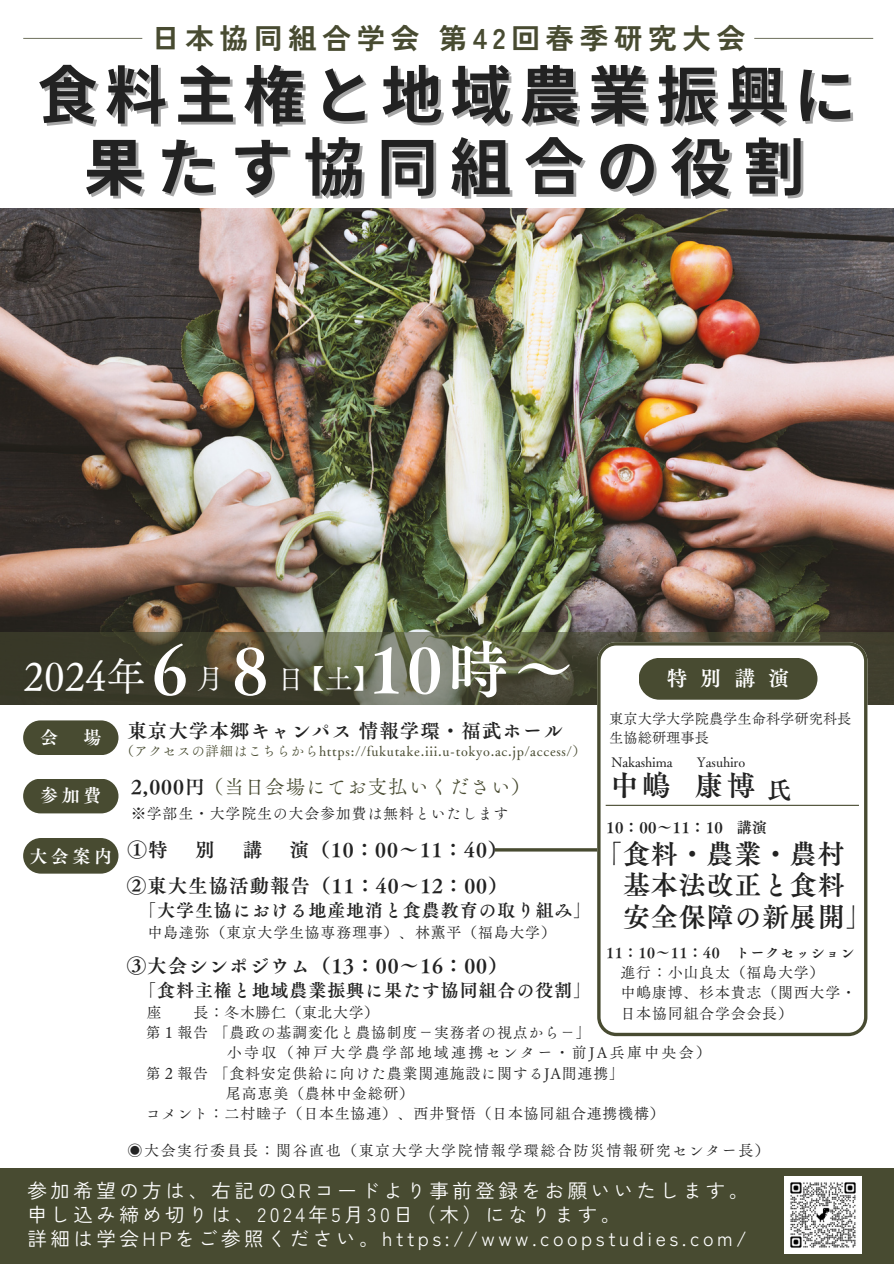
<style>
.page{position:relative;width:894px;height:1264px;background:#fff}
.page>*{position:absolute;margin:0;border:0;box-sizing:border-box;transform-origin:0 0}
.t1{font:63.6px "Canva Tsuku A Old Min Pr 6 N B";color:#fff}
.t2{font:700 63px "Glow Sans J";letter-spacing:.09em;color:#222}
.t3{font:700 63px "Glow Sans J";letter-spacing:.165em;color:#222}
.t4{font:62.1px "Canva Tsuku A Old Min Pr 6 N B";color:#fff}
.t5{font:39.9px "Canva Tsuku A Old Min Pr 6 N R";color:#fff}
.t6{font:700 28.5px "Zen Kaku Gothic New";letter-spacing:.2em;color:#484b31}
.t7{font:28.5px "Canva Tsuku A Old Min Pr 6 N B";color:#222}
.t8{font:27.9px "Canva Tsuku A Old Min Pr 6 N R";color:#fff}
.t9{font:27px/31.5px "Canva Tsuku A Old Min Pr 6 N B";letter-spacing:.03em;color:#222}
.t10{font:24px "Canva Tsuku A Old Min Pr 6 N B";color:#222}
.t11{font:21px "Canva Tsuku A Old Min Pr 6 N B";color:#fff}
.t12{font:19.5px/23.7px "Zen Kaku Gothic New";letter-spacing:.18em;color:#fff}
.t13{font:19.5px "Canva Tsuku A Old Min Pr 6 N B";letter-spacing:.05em;color:#222}
.t14{font:19.5px "Canva Tsuku A Old Min Pr 6 N R";letter-spacing:.05em;color:#484b31}
.t15{font:18px "Canva Tsuku A Old Min Pr 6 N B";letter-spacing:.05em;color:#222}
.t16{font:18px "Canva Tsuku A Old Min Pr 6 N B";letter-spacing:.2em;color:#fff}
.t17{font:15px "Canva Tsuku A Old Min Pr 6 N R";letter-spacing:.05em;color:#222}
.t18{font:15px "Canva Tsuku A Old Min Pr 6 N R";letter-spacing:.1em;color:#222}
.t19{font:15px "Canva Tsuku A Old Min Pr 6 N R";letter-spacing:.15em;color:#222}
.t20{font:15px "Canva Tsuku A Old Min Pr 6 N B";letter-spacing:.03em;color:#222}
.t21{font:14.25px "Canva Tsuku A Old Min Pr 6 N R";color:#222}
.t22{font:14.25px "Canva Tsuku A Old Min Pr 6 N B";letter-spacing:.05em;color:#222}
.t23{font:13.5px "Canva Tsuku A Old Min Pr 6 N R";letter-spacing:.05em;color:#484b31}
.t24{font:13.5px "Canva Tsuku A Old Min Pr 6 N R";letter-spacing:-.01em;color:#222}
.s1{color:rgb(34 34 34/.4)}
.s2{font-family:"Canva Tsuku A Old Min Pr 6 N B";color:#222}
</style>
<div class="page">
<img style="left:0;top:208px;width:893px;height:423px">
<svg style="left:0;top:631px;width:893px;height:73px;background:#51523e"></svg>
<hr style="left:495px;top:848px;width:298px;height:3px;background:#484b31">
<svg style="left:597px;top:642px;width:270px;height:394px"></svg>
<div style="left:0;top:1167px;width:893px;height:96px;background:#484b31"></div>
<hr style="left:605px;top:804px;width:253px;height:2px;background:#484b31">
<div style="left:23px;top:838px;width:95px;height:35px;background:#484b31;border-radius:18px"></div>
<div style="left:23px;top:720px;width:95px;height:35px;background:#484b31;border-radius:17px"></div>
<div style="left:23px;top:778px;width:95px;height:35px;background:#484b31;border-radius:17px"></div>
<div style="left:638px;top:658px;width:179px;height:41px;background:#484b31;border-radius:21px"></div>
<svg style="left:23px;top:38px;width:850px;height:1px"></svg>
<img style="left:784px;top:1176px;width:77px;height:77px">
<h3 class="t6" style="left:151px;top:16px;width:595px">日本協同組合学会 第42回春季研究大会</h3>
<h1 class="t2" style="left:39px;top:45px;width:818px"><span class="s1">食</span>料主権と地域農業振興に</h1>
<h5 class="t3" style="left:83px;top:117px;width:724px">果たす協同組合の役割</h5>
<p class="t5" style="left:23px;top:656px;width:124px">2024年</p>
<p class="t1" style="left:138px;top:638px;width:146px">６８</p>
<p class="t8" style="left:196px;top:664px;width:22px">月</p>
<p class="t8" style="left:277px;top:664px;width:105px">日【土】</p>
<h3 class="t4" style="left:368px;top:638px;width:197px">10時～</h3>
<p class="t16" style="left:40px;top:728px;width:19px">会</p>
<p class="t16" style="left:83px;top:728px;width:19px">場</p>
<p class="t16" style="left:40px;top:786px;width:63px">参加費</p>
<p class="t13" style="left:127px;top:721px;width:437px">東京大学本郷キャンパス情報学環・福武ホール</p>
<p class="t23" style="left:120px;top:744px;width:467px">（アクセスの詳細はこちらからhttps://fukutake.iii.u-tokyo.ac.jp/access/）</p>
<h5 class="t14" style="left:131px;top:777px;width:401px"><span class="s2">2,000円</span>（当日会場にてお支払いください）</h5>
<p class="t17" style="left:131px;top:805px;width:379px">※学部生・大学院生の大会参加費は無料といたします</p>
<h4 class="t11" style="left:666px;top:667px;width:124px">特別講演</h4>
<h6 class="t21" style="left:609px;top:711px;width:243px">東京大学大学院農学生命科学研究科長</h6>
<p class="t21" style="left:609px;top:730px;width:100px">生協総研理事長</p>
<p class="t24" style="left:611px;top:755px;width:63px">Nakashima</p>
<p class="t24" style="left:696px;top:755px;width:50px">Yasuhiro</p>
<h5 class="t7" style="left:610px;top:771px;width:147px">中嶋 康博</h5>
<p class="t10" style="left:767px;top:777px;width:23px">氏</p>
<p class="t20" style="left:606px;top:820px;width:162px">10：00～11：10 講演</p>
<h2 class="t16" style="left:29px;top:847px;width:84px">大会案内</h2>
<h1 class="t13" style="left:128px;top:839px;width:41px">①特</h1>
<h1 class="t13" style="left:195px;top:839px;width:21px">別</h1>
<h1 class="t13" style="left:242px;top:839px;width:21px">講</h1>
<h1 class="t13" style="left:290px;top:839px;width:219px">演（10：00～11：40）</h1>
<h5 class="t9" style="left:623px;top:837px;width:251px;text-indent:-28px">「食料・農業・農村基本法改正と食料安全保障の新展開」</h5>
<p class="t13" style="left:127px;top:875px;width:382px">②東大生協活動報告（11：40～ 12：00）</p>
<p class="t15" style="left:138px;top:901px;width:454px">「大学生協における地産地消と食農教育の取り組み」</p>
<p class="t17" style="left:147px;top:925px;width:410px">中島達弥（東京大学生協専務理事）、林薫平（福島大学）</p>
<p class="t13" style="left:127px;top:955px;width:382px">③大会シンポジウム（13：00～16：00）</p>
<p class="t15" style="left:138px;top:981px;width:454px">「食料主権と地域農業振興に果たす協同組合の役割」</p>
<p class="t17" style="left:147px;top:1004px;width:16px">座</p>
<p class="t17" style="left:193px;top:1004px;width:187px">長：冬木勝仁（東北大学）</p>
<p class="t17" style="left:146px;top:1025px;width:446px">第１報告「農政の基調変化と農協制度－実務者の視点から－」</p>
<p class="t19" style="left:227px;top:1045px;width:485px">小寺収（神戸大学農学部地域連携センター・前JA兵庫中央会）</p>
<p class="t17" style="left:146px;top:1065px;width:479px">第２報告「食料安定供給に向けた農業関連施設に関するJA間連携」</p>
<p class="t17" style="left:226px;top:1085px;width:190px">尾高恵美（農林中金総研）</p>
<p class="t17" style="left:146px;top:1105px;width:520px">コメント：二村睦子（日本生協連）、西井賢悟（日本協同組合連携機構）</p>
<p class="t22" style="left:606px;top:945px;width:250px">11：10～11：40 トークセッション</p>
<p class="t17" style="left:620px;top:964px;width:205px">進行：小山良太（福島大学）</p>
<p class="t17" style="left:620px;top:985px;width:237px">中嶋康博、杉本貴志（関西大学・</p>
<h6 class="t17" style="left:620px;top:1005px;width:174px">日本協同組合学会会長）</h6>
<p class="t18" style="left:128px;top:1142px;width:643px">◉大会実行委員長：関谷直也（東京大学大学院情報学環総合防災情報研究センター長）</p>
<p class="t12" style="left:27px;top:1177px;width:722px">参加希望の方は、右記のQRコードより事前登録をお願いいたします。申し込み締め切りは、2024年5月30日（木）になります。<br>詳細は学会HPをご参照ください。https://www.coopstudies.com/</p>
</div>
